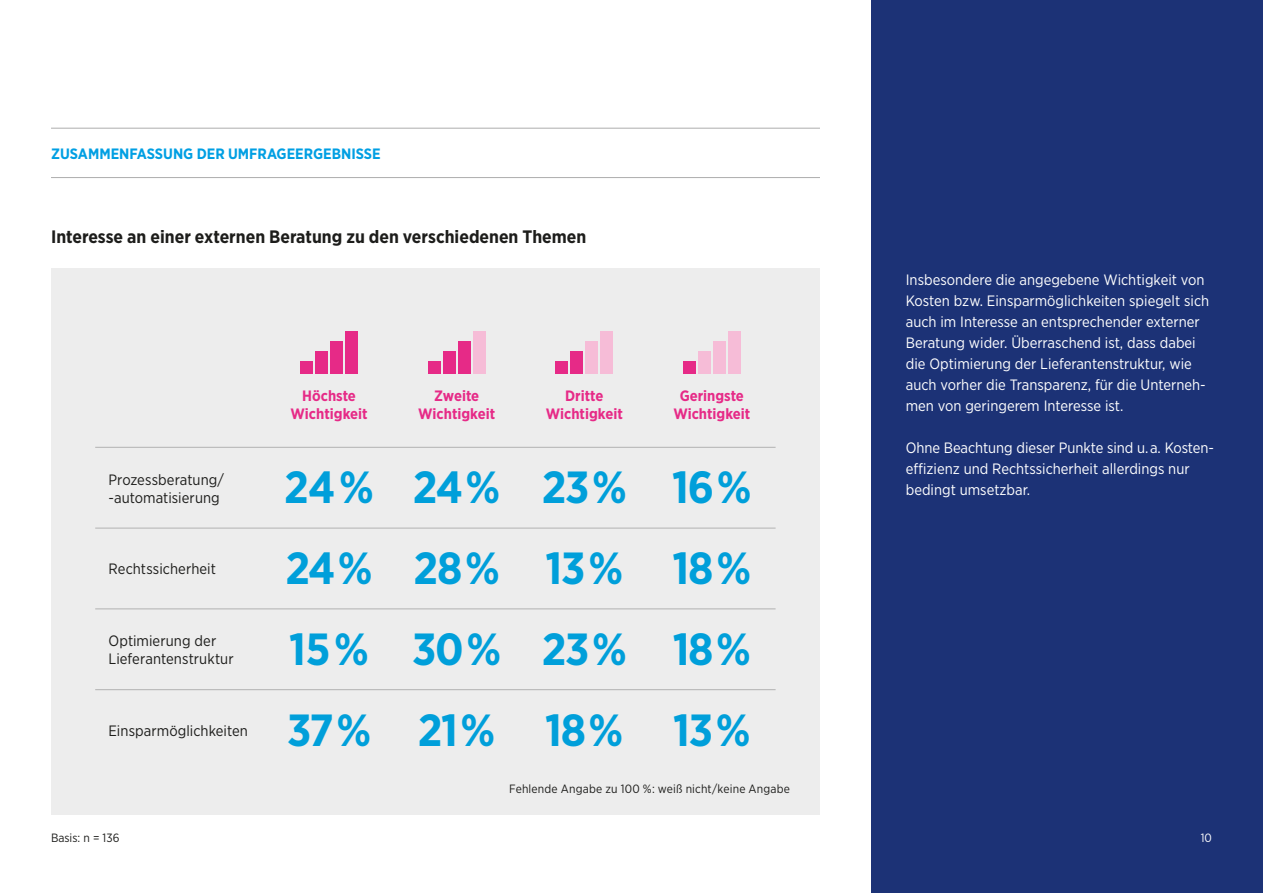
<style>
.page{position:relative;width:1263px;height:893px;background:#fff}
.page>*{position:absolute;margin:0;border:0;box-sizing:border-box;transform-origin:0 0}
.t1{font:700 45px "Gotham Narrow";letter-spacing:-.025em;color:#009fda}
.t2{font:700 18px "Gotham Narrow";color:#1d1d1b}
.t3{font:15px/21px "Gotham Narrow";color:#fff}
.t4{font:15px/18px "Gotham Narrow";letter-spacing:.005em;color:#1d1d1b}
.t5{font:700 15px/18px "Gotham Narrow";color:#e62a87;text-align:center}
.t6{font:700 15px "Gotham Narrow";color:#009fe3}
.t7{font:12px "Gotham Narrow";letter-spacing:.015em;color:#1d1d1b}
.t8{font:12px "Gotham Narrow";color:#fff}
</style>
<div class="page">
<div style="left:51px;top:269px;width:769px;height:546px;background:#ededed"></div>
<div style="left:871px;top:0;width:392px;height:893px;background:#1c3276"></div>
<hr style="left:51px;top:177px;width:769px;height:1px;background:#b2b2b2">
<hr style="left:51px;top:128px;width:769px;height:1px;background:#b2b2b2">
<hr style="left:95px;top:447px;width:681px;height:1px;background:#b2b2b2">
<hr style="left:95px;top:528px;width:681px;height:1px;background:#b2b2b2">
<hr style="left:95px;top:608px;width:681px;height:1px;background:#b2b2b2">
<hr style="left:95px;top:689px;width:681px;height:1px;background:#b2b2b2">
<div style="left:300px;top:362px;width:13px;height:12px;background:#e62a87"></div>
<div style="left:315px;top:352px;width:13px;height:22px;background:#e62a87"></div>
<div style="left:330px;top:342px;width:13px;height:32px;background:#e62a87"></div>
<div style="left:345px;top:332px;width:13px;height:42px;background:#e62a87"></div>
<div style="left:428px;top:362px;width:12px;height:12px;background:#e62a87"></div>
<div style="left:443px;top:352px;width:12px;height:22px;background:#e62a87"></div>
<div style="left:458px;top:342px;width:12px;height:32px;background:#e62a87"></div>
<div style="left:473px;top:332px;width:12px;height:42px;background:#f6bcd7"></div>
<div style="left:556px;top:362px;width:12px;height:12px;background:#e62a87"></div>
<div style="left:571px;top:352px;width:12px;height:22px;background:#e62a87"></div>
<div style="left:585px;top:342px;width:13px;height:32px;background:#f6bcd7"></div>
<div style="left:600px;top:332px;width:13px;height:42px;background:#f6bcd7"></div>
<div style="left:683px;top:362px;width:13px;height:12px;background:#e62a87"></div>
<div style="left:698px;top:352px;width:13px;height:22px;background:#f6bcd7"></div>
<div style="left:713px;top:342px;width:12px;height:32px;background:#f6bcd7"></div>
<div style="left:728px;top:332px;width:12px;height:42px;background:#f6bcd7"></div>
<p class="t6" style="left:51px;top:144px;width:331px">ZUSAMMENFASSUNG DER UMFRAGEERGEBNISSE</p>
<p class="t2" style="left:51px;top:225px;width:537px">Interesse an einer externen Beratung zu den verschiedenen Themen</p>
<p class="t5" style="left:291px;top:387px;width:78px">Höchste<br>Wichtigkeit</p>
<p class="t5" style="left:418px;top:387px;width:78px">Zweite<br>Wichtigkeit</p>
<p class="t5" style="left:546px;top:387px;width:78px">Dritte<br>Wichtigkeit</p>
<p class="t5" style="left:673px;top:387px;width:78px">Geringste<br>Wichtigkeit</p>
<p class="t4" style="left:109px;top:470px;width:117px">Prozessberatung/ -automatisierung</p>
<h1 class="t1" style="left:284px;top:459px;width:469px">24 % 24 % 23 % 16 %</h1>
<p class="t4" style="left:109px;top:560px;width:109px">Rechtssicherheit</p>
<h1 class="t1" style="left:285px;top:539px;width:467px">24 % 28 % 13 % 18 %</h1>
<p class="t4" style="left:109px;top:632px;width:127px">Optimierung der<br>Lieferantenstruktur</p>
<h1 class="t1" style="left:289px;top:620px;width:463px">15 % 30 % 23 % 18 %</h1>
<p class="t4" style="left:109px;top:721px;width:141px">Einsparmöglichkeiten</p>
<h1 class="t1" style="left:287px;top:701px;width:465px">37 % 21 % 18 % 13 %</h1>
<p class="t7" style="left:51px;top:830px;width:70px">Basis: n = 136</p>
<p class="t7" style="left:509px;top:782px;width:282px">Fehlende Angabe zu 100 %: weiß nicht/keine Angabe</p>
<p class="t3" style="left:906px;top:269px;width:305px">Insbesondere die angegebene Wichtigkeit von Kosten bzw. Einsparmöglichkeiten spiegelt sich auch im Interesse an entsprechender externer Beratung wider. Überraschend ist, dass dabei die Optimierung der Lieferantenstruktur, wie auch vorher die Transparenz, für die Unterneh&shy;men von geringerem Interesse ist.</p>
<p class="t3" style="left:906px;top:437px;width:310px">Ohne Beachtung dieser Punkte sind u. a. Kosten&shy;effizienz und Rechtssicherheit allerdings nur bedingt umsetzbar.</p>
<p class="t8" style="left:1201px;top:830px;width:13px">10</p>
</div>
